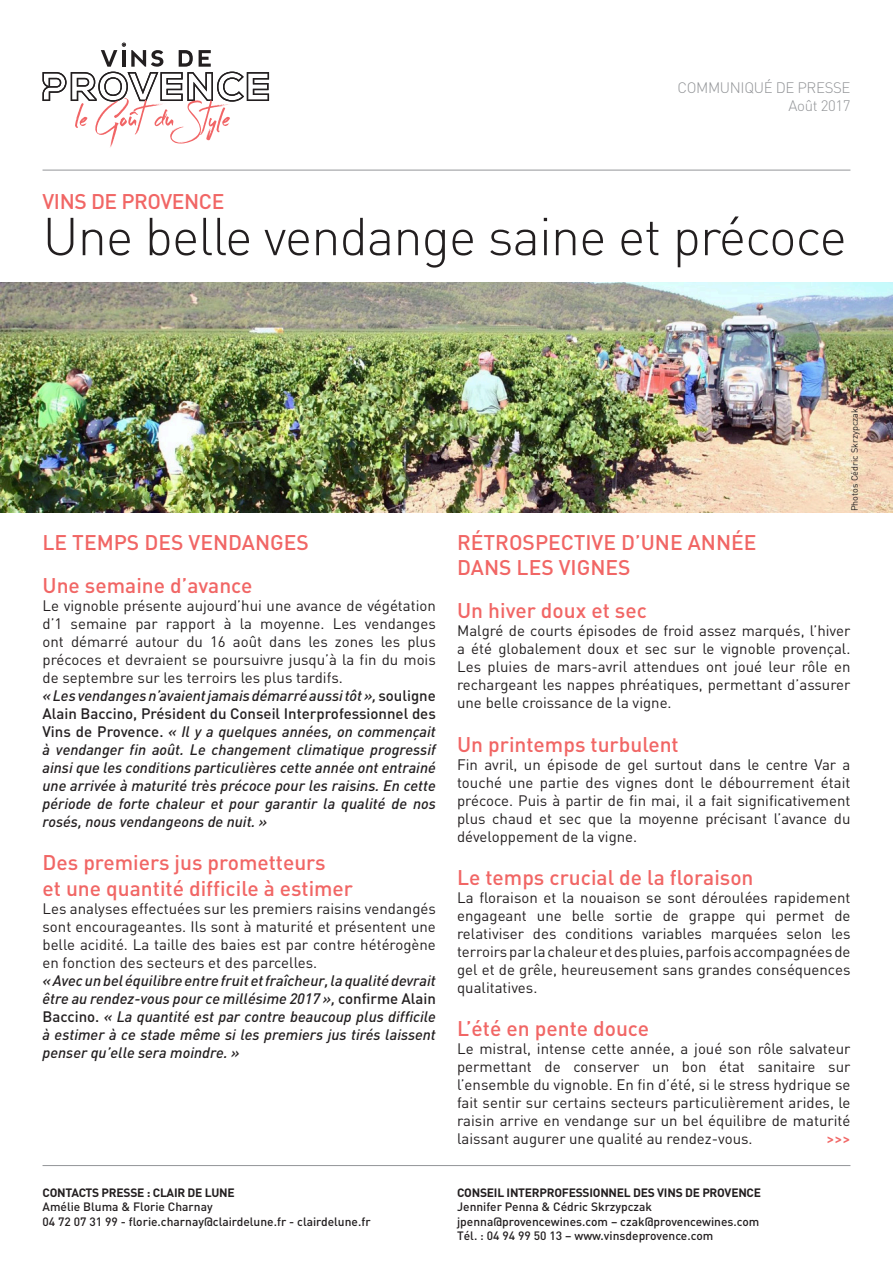
<style>
.page{position:relative;width:893px;height:1263px;background:#fff}
.page>*{position:absolute;margin:0;border:0;box-sizing:border-box;transform-origin:0 0}
.t1{font:300 52.5px "DIN";letter-spacing:-.02em;color:#231f20}
.t2{font:500 21px "DIN";color:#f16665}
.t3{font:500 21px "DIN";letter-spacing:-.02em;color:#f16665}
.t4{font:15px/18px "DIN";color:#231f20;text-align:justify}
.t5{font:italic 500 15px/18px "DIN";color:#231f20;text-align:justify}
.t6{font:300 15px "DIN";letter-spacing:-.025em;color:#939598}
.t7{font:500 15px "DIN";color:#f16665}
.t8{font:500 12px "DIN";color:#231f20}
.t9{font:700 12px "DIN";letter-spacing:-.02em;color:#231f20}
.t10{font:9px "DIN";color:#231f20}
.s1{font-style:normal}
</style>
<div class="page">
<hr style="left:43px;top:170px;width:807px;height:1px;background:#939598">
<hr style="left:43px;top:1165px;width:807px;height:1px;background:#939598">
<svg style="left:43px;top:43px;width:226px;height:105px"></svg>
<img style="left:0;top:283px;width:893px;height:229px">
<p class="t6" style="left:677px;top:78px;width:174px">COMMUNIQUÉ DE PRESSE</p>
<p class="t6" style="left:789px;top:96px;width:63px">Août 2017</p>
<p class="t3" style="left:43px;top:188px;width:183px">VINS DE PROVENCE</p>
<p class="t1" style="left:43px;top:204px;width:806px">Une belle vendange saine et précoce</p>
<p class="t2" style="left:43px;top:529px;width:268px">LE TEMPS DES VENDANGES</p>
<p class="t2" style="left:43px;top:572px;width:211px">Une semaine d’avance</p>
<p class="t4" style="left:43px;top:596px;width:395px">Le vignoble présente aujourd’hui une avance de végétation d’1 semaine par rapport à la moyenne. Les vendanges ont démarré autour du 16 août dans les zones les plus précoces et devraient se poursuivre jusqu’à la fin du mois de septembre sur les terroirs les plus tardifs.</p>
<p class="t5" style="left:43px;top:686px;width:395px">«Les vendanges n’avaient jamais démarré aussi tôt», <span class="s1">souligne Alain Baccino, Président du Conseil Interprofessionnel des Vins de Provence.</span> « Il y a quelques années, on commençait à vendanger fin août. Le changement climatique progressif ainsi que les conditions particulières cette année ont entrainé une arrivée à maturité très précoce pour les raisins. En cette période de forte chaleur et pour garantir la qualité de nos rosés, nous vendangeons de nuit. »</p>
<p class="t2" style="left:43px;top:849px;width:285px">Des premiers jus prometteurs</p>
<p class="t2" style="left:43px;top:875px;width:312px">et une quantité difficile à estimer</p>
<p class="t4" style="left:43px;top:899px;width:395px">Les analyses effectuées sur les premiers raisins vendangés sont encourageantes. Ils sont à maturité et présentent une belle acidité. La taille des baies est par contre hétérogène en fonction des secteurs et des parcelles.</p>
<p class="t5" style="left:43px;top:971px;width:395px">«Avec un bel équilibre entre fruit et fraîcheur, la qualité devrait être au rendez-vous pour ce millésime 2017 », <span class="s1">confirme Alain Baccino.</span> « La quantité est par contre beaucoup plus difficile à estimer à ce stade même si les premiers jus tirés laissent penser qu’elle sera moindre. »</p>
<p class="t9" style="left:43px;top:1184px;width:194px">CONTACTS PRESSE : CLAIR DE LUNE</p>
<p class="t8" style="left:43px;top:1199px;width:172px">Amélie Bluma &amp; Florie Charnay</p>
<p class="t8" style="left:43px;top:1213px;width:330px">04 72 07 31 99 - florie.charnay@clairdelune.fr - clairdelune.fr</p>
<p class="t10" style="left:849px;top:511px;width:105px;rotate:-90deg">Photos Cédric Skrzypczak</p>
<p class="t2" style="left:457px;top:529px;width:301px">RÉTROSPECTIVE D’UNE ANNÉE</p>
<p class="t2" style="left:457px;top:554px;width:175px">DANS LES VIGNES</p>
<p class="t2" style="left:457px;top:597px;width:191px">Un hiver doux et sec</p>
<p class="t4" style="left:457px;top:622px;width:395px">Malgré de courts épisodes de froid assez marqués, l’hiver a été globalement doux et sec sur le vignoble provençal.<br>Les pluies de mars-avril attendues ont joué leur rôle en rechargeant les nappes phréatiques, permettant d’assurer une belle croissance de la vigne.</p>
<p class="t2" style="left:457px;top:731px;width:223px">Un printemps turbulent</p>
<p class="t4" style="left:457px;top:755px;width:395px">Fin avril, un épisode de gel surtout dans le centre Var a touché une partie des vignes dont le débourrement était précoce. Puis à partir de fin mai, il a fait significativement plus chaud et sec que la moyenne précisant l’avance du développement de la vigne.</p>
<p class="t2" style="left:457px;top:864px;width:298px">Le temps crucial de la floraison</p>
<p class="t4" style="left:457px;top:888px;width:395px">La floraison et la nouaison se sont déroulées rapidement engageant une belle sortie de grappe qui permet de relativiser des conditions variables marquées selon les terroirs par la chaleur et des pluies, parfois accompagnées de gel et de grêle, heureusement sans grandes conséquences qualitatives.</p>
<p class="t2" style="left:457px;top:1015px;width:193px">L’été en pente douce</p>
<p class="t4" style="left:457px;top:1039px;width:395px">Le mistral, intense cette année, a joué son rôle salvateur permettant de conserver un bon état sanitaire sur l’ensemble du vignoble. En fin d’été, si le stress hydrique se fait sentir sur certains secteurs particulièrement arides, le raisin arrive en vendange sur un bel équilibre de maturité laissant augurer une qualité au rendez-vous.</p>
<p class="t7" style="left:826px;top:1129px;width:25px">&gt;&gt;&gt;</p>
<p class="t9" style="left:457px;top:1184px;width:305px">CONSEIL INTERPROFESSIONNEL DES VINS DE PROVENCE</p>
<p class="t8" style="left:457px;top:1199px;width:197px">Jennifer Penna &amp; Cédric Skrzypczak</p>
<p class="t8" style="left:457px;top:1213px;width:304px">jpenna@provencewines.com – czak@provencewines.com</p>
<p class="t8" style="left:457px;top:1228px;width:258px">Tél. : 04 94 99 50 13 – www.vinsdeprovence.com</p>
</div>
